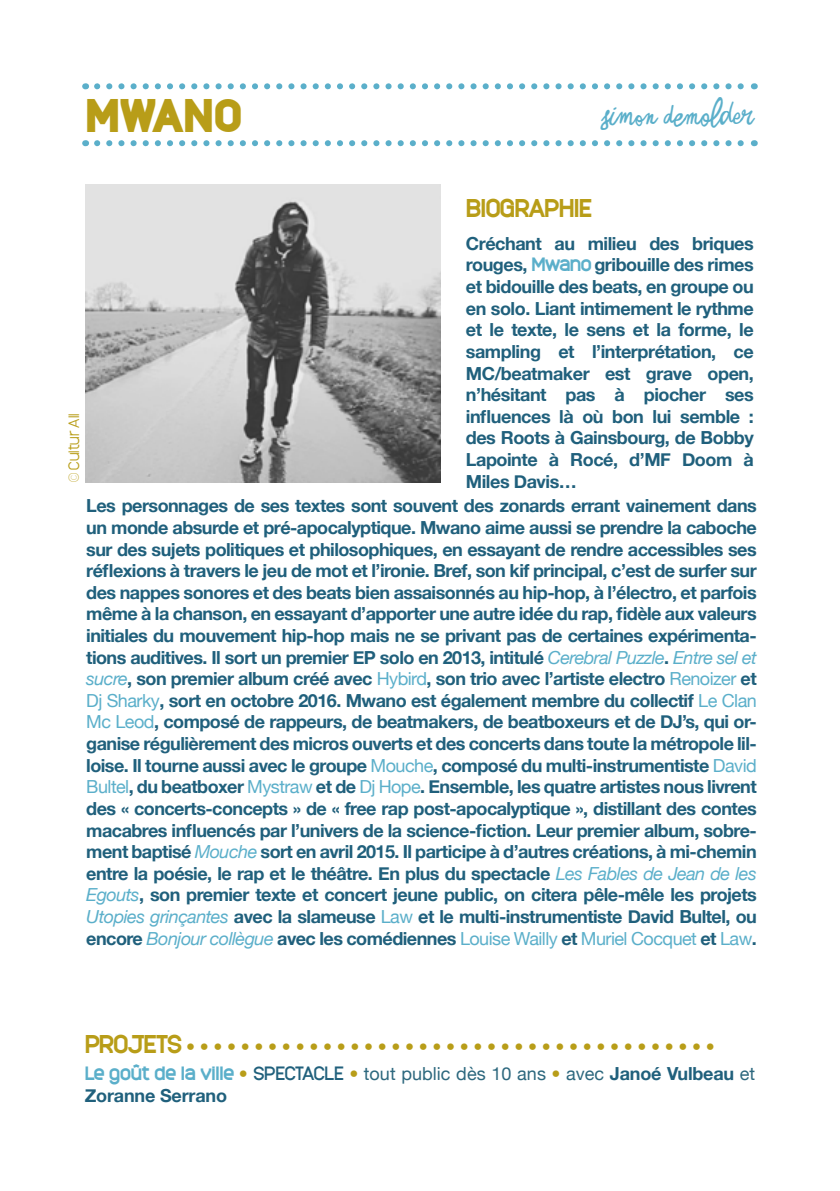
<style>
.page{position:relative;width:840px;height:1191px;background:#fff}
.page>*{position:absolute;margin:0;border:0;box-sizing:border-box;transform-origin:0 0}
.t1{font:900 44px "Monark";letter-spacing:-.015em;color:#b89d18}
.t2{font:24px "Zerocalcare Script";color:#5bafca}
.t3{font:700 24px "Monark";letter-spacing:-.03em;color:#b89d18}
.t4{font:700 18px/21.6px "Helvetica Neue";letter-spacing:-.025em;color:#20607c;text-align:justify}
.t5{font:700 18px/27.2px "Helvetica Neue";color:#b89d18}
.t6{font:300 14px "Monark";color:#b89d18}
.s1{font-family:"Monark";color:#5bafca}
.s2{font-weight:400;font-style:italic;color:#5bafca}
.s3{font-weight:400;color:#5bafca}
.s4{font-family:"Monark";font-size:24px}
.s5{font-family:"Monark";font-weight:400;color:#20607c}
.s6{font-weight:400;color:#2d687e}
.s7{color:#20607c}
</style>
<div class="page">
<img style="left:85px;top:184px;width:355px;height:298px">
<svg style="left:97px;top:83px;width:647px;height:6px"></svg>
<svg style="left:97px;top:140px;width:647px;height:6px"></svg>
<h1 class="t1" style="left:85px;top:84px;width:158px">MWANO</h1>
<p class="t6" style="left:64px;top:482px;width:70px;rotate:-90deg">© Cultur All</p>
<h2 class="t2" style="left:602px;top:101px;width:153px">simon demolder</h2>
<h2 class="t3" style="left:465px;top:190px;width:128px">Biographie</h2>
<p class="t4" style="left:465px;top:232px;width:289px">Créchant au milieu des briques rouges, <span class="s1">Mwano</span> gribouille des rimes et bidouille des beats, en groupe ou en solo. Liant intimement le rythme et le texte, le sens et la forme, le sampling et l’interprétation, ce MC/beatmaker est grave open, n’hésitant pas à piocher ses influences là où bon lui semble : des Roots à Gainsbourg, de Bobby Lapointe à Rocé, d’MF Doom à Miles Davis…</p>
<p class="t4" style="left:86px;top:495px;width:671px">Les personnages de ses textes sont souvent des zonards errant vainement dans un monde absurde et pré-apocalyptique. Mwano aime aussi se prendre la caboche sur des sujets politiques et philosophiques, en essayant de rendre accessibles ses réflexions à travers le jeu de mot et l’ironie. Bref, son kif principal, c’est de surfer sur des nappes sonores et des beats bien assaisonnés au hip-hop, à l’électro, et parfois même à la chanson, en essayant d’apporter une autre idée du rap, fidèle aux valeurs initiales du mouvement hip-hop mais ne se privant pas de certaines expérimenta&shy;tions auditives. Il sort un premier EP solo en 2013, intitulé <span class="s2">Cerebral Puzzle</span>. <span class="s2">Entre sel et sucre</span>, son premier album créé avec <span class="s3">Hybird</span>, son trio avec l’artiste electro <span class="s3">Renoizer</span> et <span class="s3">Dj Sharky</span>, sort en octobre 2016. Mwano est également membre du collectif <span class="s3">Le Clan Mc Leod</span>, composé de rappeurs, de beatmakers, de beatboxeurs et de DJ’s, qui or&shy;ganise régulièrement des micros ouverts et des concerts dans toute la métropole lil&shy;loise. Il tourne aussi avec le groupe <span class="s3">Mouche</span>, composé du multi-instrumentiste <span class="s3">David Bultel</span>, du beatboxer <span class="s3">Mystraw</span> et de <span class="s3">Dj Hope</span>. Ensemble, les quatre artistes nous livrent des « concerts-concepts » de « free rap post-apocalyptique », distillant des contes macabres influencés par l’univers de la science-fiction. Leur premier album, sobre&shy;ment baptisé <span class="s2">Mouche</span> sort en avril 2015. Il participe à d’autres créations, à mi-chemin entre la poésie, le rap et le théâtre. En plus du spectacle <span class="s2">Les Fables de Jean de les Egouts</span>, son premier texte et concert jeune public, on citera pêle-mêle les projets <span class="s2">Utopies grinçantes</span> avec la slameuse <span class="s3">Law</span> et le multi-instrumentiste David Bultel, ou encore <span class="s2">Bonjour collègue</span> avec les comédiennes <span class="s3">Louise Wailly</span> et <span class="s3">Muriel Cocquet</span> et <span class="s3">Law</span>.</p>
<p class="t5" style="left:85px;top:1032px;width:671px"><span class="s4">Projets</span> • • • • • • • • • • • • • • • • • • • • • • • • • • • • • • • • • • • • • • •<br><span class="s1">Le goût de la ville</span> • <span class="s5">SPECTACLE</span> • <span class="s6">tout public dès 10 ans</span> • <span class="s6">avec</span> <span class="s7">Janoé Vulbeau</span> <span class="s6">et</span></p>
<p class="t4" style="left:85px;top:1084px;width:144px">Zoranne Serrano</p>
</div>
